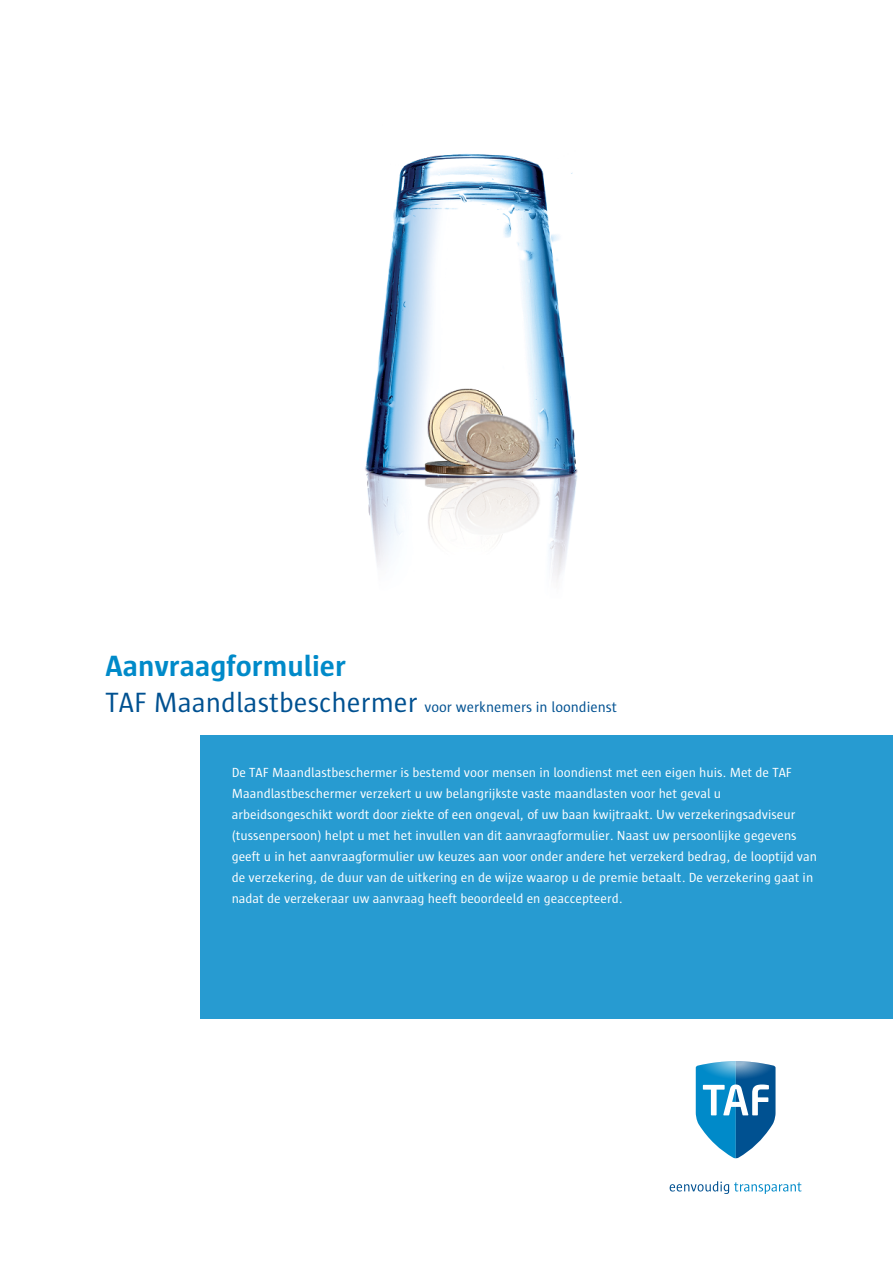
<style>
.page{position:relative;width:893px;height:1263px;background:#fff}
.page>*{position:absolute;margin:0;border:0;box-sizing:border-box;transform-origin:0 0}
.t1{font:700 30px "Sun";color:#008ac9}
.t2{font:15px "Sun";color:#005191}
.t3{font:13.5px/21px "Sun";color:#fff}
.s1{font-size:28.5px}
</style>
<div class="page">
<div style="left:200px;top:735px;width:693px;height:284px;background:#279bd1"></div>
<img style="left:365px;top:153px;width:213px;height:426px">
<svg style="left:696px;top:1061px;width:79px;height:97px"></svg>
<svg style="left:670px;top:1181px;width:131px;height:13px"></svg>
<h1 class="t1" style="left:106px;top:650px;width:242px">Aanvraagformulier</h1>
<p class="t2" style="left:106px;top:699px;width:513px"><span class="s1">TAF Maandlastbeschermer</span> voor werknemers in loondienst</p>
<p class="t3" style="left:232px;top:762px;width:587px">De TAF Maandlastbeschermer is bestemd voor mensen in loondienst met een eigen huis. Met de TAF Maandlastbeschermer verzekert u uw belangrijkste vaste maandlasten voor het geval u arbeidsongeschikt wordt door ziekte of een ongeval, of uw baan kwijtraakt. Uw verzekeringsadviseur (tussenpersoon) helpt u met het invullen van dit aanvraagformulier. Naast uw persoonlijke gegevens geeft u in het aanvraagformulier uw keuzes aan voor onder andere het verzekerd bedrag, de looptijd van de verzekering, de duur van de uitkering en de wijze waarop u de premie betaalt. De verzekering gaat in nadat de verzekeraar uw aanvraag heeft beoordeeld en geaccepteerd.</p>
</div>
